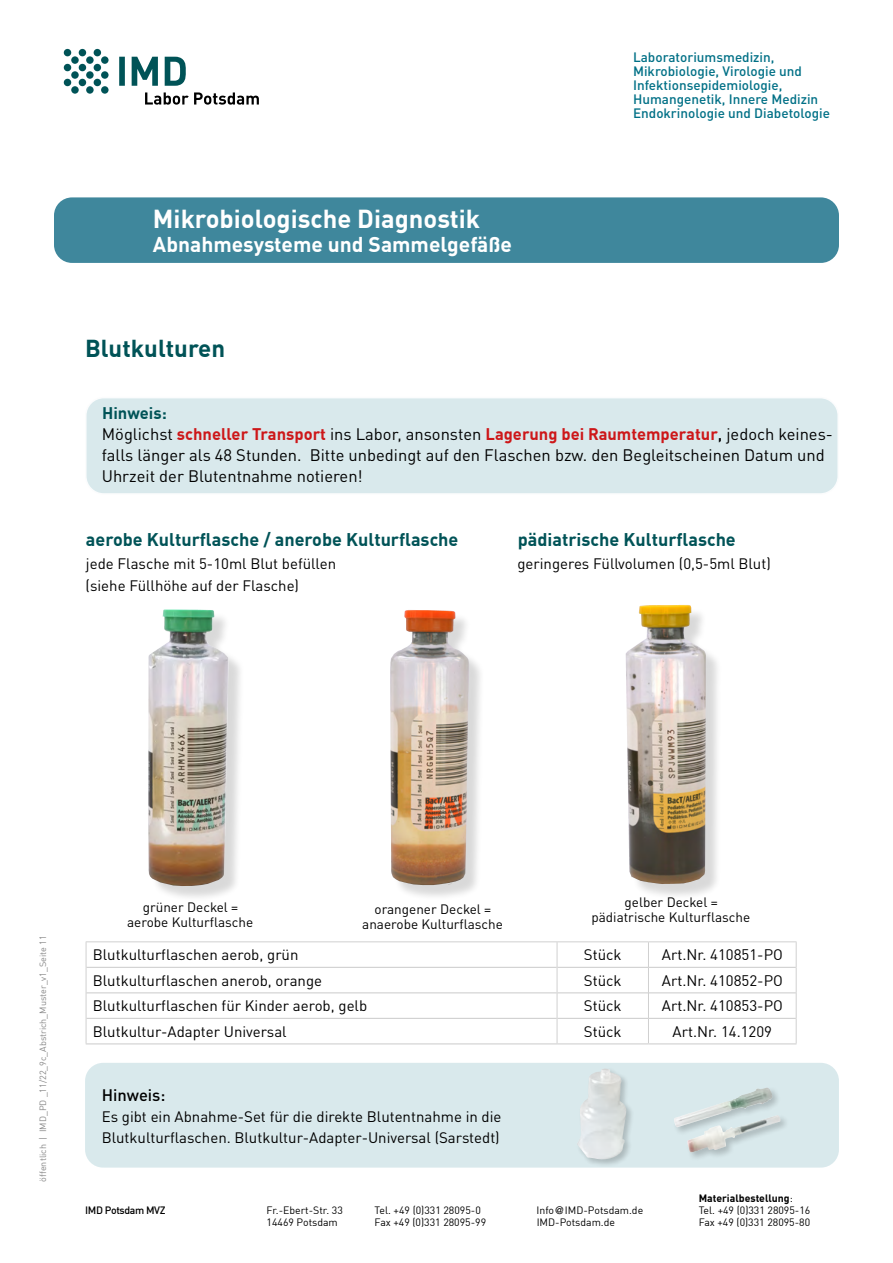
<style>
.page{position:relative;width:893px;height:1263px;background:#fff}
.page>*{position:absolute;margin:0;border:0;box-sizing:border-box;transform-origin:0 0}
.t1{font:700 25.5px "DIN Offc";color:#fff}
.t2{font:700 24px "DIN Offc";color:#005357}
.t3{font:700 21px "DIN Offc";color:#fff}
.t4{font:700 18px "DIN Offc";color:#005357}
.t5{font:16.5px/21px "DIN Pro";color:#000}
.t6{font:700 16.5px/21px "DIN Offc";color:#cd1719}
.t7{font:500 16.5px "DIN Pro";color:#000}
.t8{font:15px/22.5px "DIN Pro";color:#000}
.t9{font:15px "DIN Offc";color:#000}
.t10{font:500 13.5px/14px "DIN Pro";color:#007086}
.t11{font:13.5px/15px "DIN Pro";color:#000;text-align:center}
.t12{font:10.5px "DIN Offc";color:#000}
.t13{font:700 10.5px "DIN Offc";color:#000}
.t14{font:500 10.5px "DIN Offc";letter-spacing:-.035em;color:#000}
.t15{font:9px "DIN Offc";color:#878787}
.s1{color:#005357}
.s2{font-family:"DIN Pro";font-weight:400;color:#000}
.s3{font-family:"DIN Pro";font-weight:500;color:#000}
.s4{font-weight:400}
.s5{font-family:"Helvetica"}
</style>
<div class="page">
<div style="left:54px;top:197px;width:785px;height:66px;background:#3f879c;border-radius:18px"></div>
<svg style="left:119px;top:57px;width:67px;height:29px"></svg>
<svg style="left:145px;top:92px;width:114px;height:13px"></svg>
<svg style="left:64px;top:49px;width:45px;height:45px"></svg>
<div style="left:86px;top:398px;width:752px;height:96px;background:#d9e9ec;border-radius:18px"></div>
<div style="left:85px;top:397px;width:754px;height:98px;border:2px solid #e8eef2;border-radius:18px"></div>
<div style="left:85px;top:1063px;width:754px;height:104px;background:#d9e9ec;border-radius:18px"></div>
<div style="left:150px;top:611px;width:95px;height:291px;background:#000;opacity:.15"></div>
<img style="left:156px;top:609px;width:14px;height:41px">
<div style="left:628px;top:608px;width:95px;height:292px;background:#000;opacity:.15"></div>
<img style="left:636px;top:605px;width:51px;height:41px">
<div style="left:392px;top:613px;width:94px;height:288px;background:#000;opacity:.15"></div>
<img style="left:399px;top:610px;width:13px;height:41px">
<div style="left:575px;top:1067px;width:59px;height:100px;background:#000;opacity:.2"></div>
<img style="left:577px;top:1068px;width:50px;height:93px">
<div style="left:672px;top:1086px;width:117px;height:75px;background:#000;opacity:.2"></div>
<img style="left:673px;top:1087px;width:108px;height:65px">
<hr style="left:86px;top:941px;width:471px;height:1px;background:#d0d0d0">
<hr style="left:557px;top:941px;width:91px;height:1px;background:#d0d0d0">
<svg style="left:86px;top:942px;width:1px;height:101px"></svg>
<svg style="left:557px;top:942px;width:1px;height:101px"></svg>
<hr style="left:648px;top:941px;width:149px;height:1px;background:#d0d0d0">
<svg style="left:648px;top:942px;width:1px;height:101px"></svg>
<svg style="left:796px;top:942px;width:1px;height:101px"></svg>
<hr style="left:86px;top:967px;width:471px;height:1px;background:#d0d0d0">
<hr style="left:86px;top:992px;width:471px;height:1px;background:#d0d0d0">
<hr style="left:86px;top:1018px;width:471px;height:1px;background:#d0d0d0">
<hr style="left:86px;top:1043px;width:471px;height:1px;background:#d0d0d0">
<hr style="left:557px;top:967px;width:91px;height:1px;background:#d0d0d0">
<hr style="left:557px;top:992px;width:91px;height:1px;background:#d0d0d0">
<hr style="left:557px;top:1018px;width:91px;height:1px;background:#d0d0d0">
<hr style="left:557px;top:1043px;width:91px;height:1px;background:#d0d0d0">
<hr style="left:649px;top:967px;width:147px;height:1px;background:#d0d0d0">
<hr style="left:649px;top:992px;width:147px;height:1px;background:#d0d0d0">
<hr style="left:649px;top:1018px;width:147px;height:1px;background:#d0d0d0">
<hr style="left:648px;top:1043px;width:149px;height:1px;background:#d0d0d0">
<h1 class="t1" style="left:153px;top:203px;width:329px">Mikrobiologische Diagnostik</h1>
<h3 class="t3" style="left:153px;top:231px;width:360px">Abnahmesysteme und Sammelgefäße</h3>
<h2 class="t2" style="left:85px;top:333px;width:142px">Blutkulturen</h2>
<p class="t10" style="left:633px;top:49px;width:198px">Laboratoriumsmedizin,<br>Mikrobiologie, Virologie und<br>Infektionsepidemiologie,<br>Humangenetik, Innere Medizin<br>Endokrinologie und Diabetologie</p>
<p class="t6" style="left:102px;top:402px;width:733px"><span class="s1">Hinweis:<br></span><span class="s2">Möglichst</span> schneller Transport <span class="s2">ins Labor, ansonsten</span> Lagerung bei Raumtemperatur<span class="s3">,</span> <span class="s2">jedoch keines-</span></p>
<p class="t5" style="left:102px;top:443px;width:724px">falls länger als 48 Stunden. Bitte unbedingt auf den Flaschen bzw. den Begleitscheinen Datum und<br>Uhrzeit der Blutentnahme notieren!</p>
<p class="t4" style="left:86px;top:528px;width:374px">aerobe Kulturflasche / anerobe Kulturflasche</p>
<p class="t8" style="left:86px;top:551px;width:252px">jede Flasche mit 5-10ml Blut befüllen (siehe Füllhöhe auf der Flasche)</p>
<p class="t4" style="left:518px;top:528px;width:220px">pädiatrische Kulturflasche</p>
<p class="t8" style="left:517px;top:551px;width:255px">geringeres Füllvolumen (0,5-5ml Blut)</p>
<p class="t15" style="left:37px;top:1181px;width:248px;rotate:-90deg">öffentlich | IMD_PD _11/22_9c_Abstrich_Muster_v1_Seite 11</p>
<p class="t11" style="left:127px;top:898px;width:128px">grüner Deckel = aerobe Kulturflasche</p>
<p class="t11" style="left:362px;top:900px;width:142px">orangener Deckel = anaerobe Kulturflasche</p>
<p class="t11" style="left:591px;top:893px;width:160px">gelber Deckel = pädiatrische Kulturflasche</p>
<p class="t8" style="left:93px;top:942px;width:207px">Blutkulturflaschen aerob, grün</p>
<p class="t9" style="left:584px;top:945px;width:39px">Stück</p>
<p class="t9" style="left:662px;top:945px;width:122px">Art.Nr. 410851-PO</p>
<p class="t8" style="left:93px;top:968px;width:231px">Blutkulturflaschen anerob, orange</p>
<p class="t9" style="left:584px;top:971px;width:39px">Stück</p>
<p class="t9" style="left:662px;top:971px;width:122px">Art.Nr. 410852-PO</p>
<p class="t8" style="left:93px;top:993px;width:276px">Blutkulturflaschen für Kinder aerob, gelb</p>
<p class="t9" style="left:584px;top:996px;width:39px">Stück</p>
<p class="t9" style="left:662px;top:996px;width:122px">Art.Nr. 410853-PO</p>
<p class="t8" style="left:93px;top:1019px;width:195px">Blutkultur-Adapter Universal</p>
<p class="t9" style="left:584px;top:1022px;width:39px">Stück</p>
<p class="t9" style="left:673px;top:1022px;width:101px">Art.Nr. 14.1209</p>
<p class="t7" style="left:102px;top:1082px;width:65px">Hinweis:</p>
<p class="t8" style="left:102px;top:1105px;width:401px;line-height:21px">Es gibt ein Abnahme-Set für die direkte Blutentnahme in die<br>Blutkulturflaschen. Blutkultur-Adapter-Universal (Sarstedt)</p>
<p class="t14" style="left:85px;top:1204px;width:82px">IMD Potsdam MVZ</p>
<p class="t13" style="left:699px;top:1191px;width:96px">Materialbestellung<span class="s4">:</span></p>
<p class="t12" style="left:267px;top:1203px;width:78px">Fr.-Ebert-Str. 33</p>
<p class="t12" style="left:375px;top:1203px;width:108px">Tel. +49 (0)331 28095-0</p>
<p class="t12" style="left:537px;top:1203px;width:108px">Info<span class="s5">@</span>IMD-Potsdam.de</p>
<p class="t12" style="left:699px;top:1203px;width:113px">Tel. +49 (0)331 28095-16</p>
<p class="t12" style="left:267px;top:1215px;width:73px">14469 Potsdam</p>
<p class="t12" style="left:375px;top:1215px;width:113px">Fax +49 (0)331 28095-99</p>
<p class="t12" style="left:537px;top:1215px;width:80px">IMD-Potsdam.de</p>
<p class="t12" style="left:699px;top:1215px;width:113px">Fax +49 (0)331 28095-80</p>
</div>
